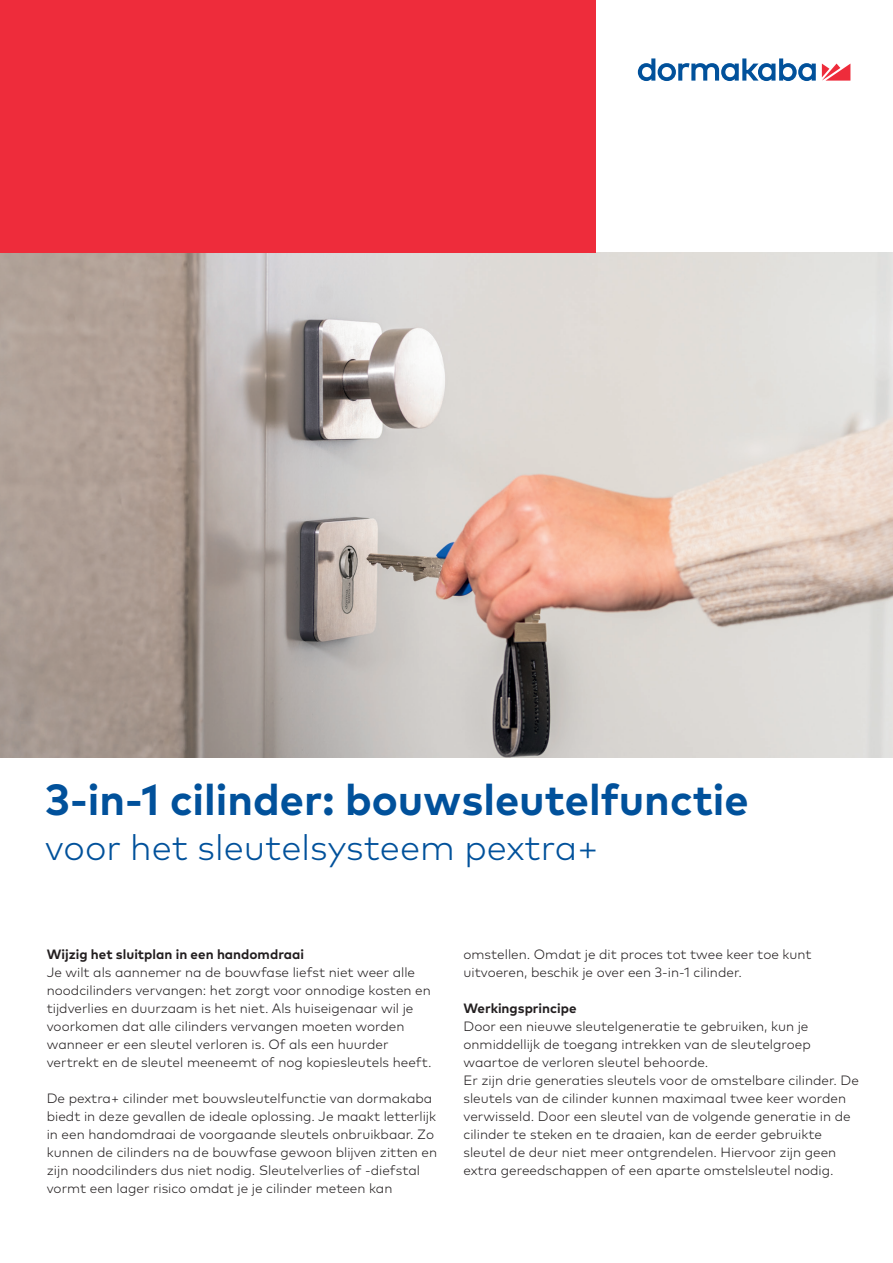
<style>
.page{position:relative;width:893px;height:1263px;background:#fff}
.page>*{position:absolute;margin:0;border:0;box-sizing:border-box;transform-origin:0 0}
.Title_blue_30pt_36pt{font:700 43.5px "Mark Pro";color:#01519b}
.Title_blue_30pt_36pt-2{font:300 36px "Mark Pro";color:#01519b}
.Body_Text_9pt_12pt{font:300 13.5px/18px "Mark Pro";color:#231f20}
.Paragraph_Title_9pt{font:700 13.5px "Mark Pro";color:#231f20}
</style>
<div class="page">
<img style="left:0;top:253px;width:893px;height:505px">
<svg style="left:822px;top:64px;width:28px;height:17px"></svg>
<svg style="left:638px;top:58px;width:178px;height:23px"></svg>
<div style="left:0;top:0;width:595px;height:253px;background:#ee2c3b"></div>
<p class="Title_blue_30pt_36pt" style="left:45px;top:766px;width:705px">3-in-1 cilinder: bouwsleutelfunctie</p>
<p class="Title_blue_30pt_36pt-2" style="left:45px;top:820px;width:555px">voor het sleutelsysteem pextra+</p>
<p class="Paragraph_Title_9pt" style="left:47px;top:943px;width:259px">Wijzig het sluitplan in een handomdraai</p>
<p class="Body_Text_9pt_12pt" style="left:47px;top:962px;width:386px">Je wilt als aannemer na de bouwfase liefst niet weer alle noodcilinders vervangen: het zorgt voor onnodige kosten en tijdverlies en duurzaam is het niet. Als huiseigenaar wil je voorkomen dat alle cilinders vervangen moeten worden wanneer er een sleutel verloren is. Of als een huurder vertrekt en de sleutel meeneemt of nog kopiesleutels heeft.</p>
<p class="Body_Text_9pt_12pt" style="left:47px;top:1088px;width:392px">De pextra+ cilinder met bouwsleutelfunctie van dormakaba biedt in deze gevallen de ideale oplossing. Je maakt letterlijk in een handomdraai de voorgaande sleutels onbruikbaar. Zo kunnen de cilinders na de bouwfase gewoon blijven zitten en zijn noodcilinders dus niet nodig. Sleutelverlies of -diefstal vormt een lager risico omdat je je cilinder meteen kan</p>
<p class="Body_Text_9pt_12pt" style="left:463px;top:944px;width:350px">omstellen. Omdat je dit proces tot twee keer toe kunt uitvoeren, beschik je over een 3-in-1 cilinder.</p>
<p class="Paragraph_Title_9pt" style="left:463px;top:997px;width:115px">Werkingsprincipe</p>
<p class="Body_Text_9pt_12pt" style="left:463px;top:1016px;width:349px">Door een nieuwe sleutelgeneratie te gebruiken, kun je onmiddellijk de toegang intrekken van de sleutelgroep waartoe de verloren sleutel behoorde.</p>
<p class="Body_Text_9pt_12pt" style="left:463px;top:1070px;width:397px">Er zijn drie generaties sleutels voor de omstelbare cilinder. De sleutels van de cilinder kunnen maximaal twee keer worden verwisseld. Door een sleutel van de volgende generatie in de cilinder te steken en te draaien, kan de eerder gebruikte sleutel de deur niet meer ontgrendelen. Hiervoor zijn geen extra gereedschappen of een aparte omstelsleutel nodig.</p>
</div>
